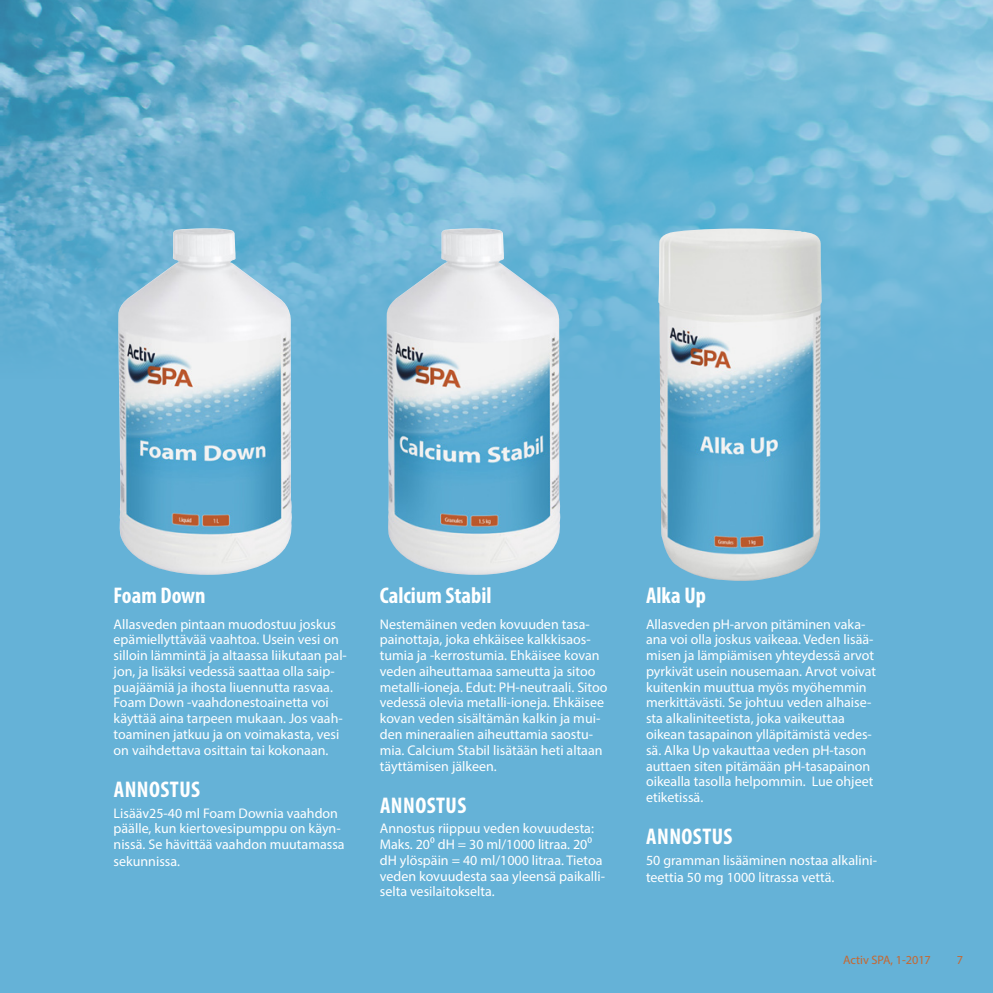
<style>
.page{position:relative;width:993px;height:993px;background:#fff}
.page>*{position:absolute;margin:0;border:0;box-sizing:border-box;transform-origin:0 0}
.t1{font:700 condensed 22.75px "Myriad Pro";letter-spacing:.015em;color:#fff}
.t2{font:14px/15.8px "Myriad Pro";color:#fff}
.t3{font:12.25px "Myriad Pro";color:#c66730}
</style>
<div class="page">
<div style="left:0;top:0;width:992px;height:992px;background:#65b2d7"></div>
<img style="left:0;top:0;width:992px;height:575px">
<img style="left:118px;top:228px;width:174px;height:346px">
<img style="left:386px;top:228px;width:174px;height:346px">
<img style="left:658px;top:228px;width:163px;height:353px">
<p class="t1" style="left:114px;top:581px;width:94px">Foam Down</p>
<p class="t2" style="left:114px;top:615px;width:235px">Allasveden pintaan muodostuu joskus epämiellyttävää vaahtoa. Usein vesi on silloin lämmintä ja altaassa liikutaan pal&shy;jon, ja lisäksi vedessä saattaa olla saip&shy;puajäämiä ja ihosta liuennutta rasvaa.<br>Foam Down -vaahdonestoainetta voi käyttää aina tarpeen mukaan. Jos vaah&shy;toaminen jatkuu ja on voimakasta, vesi on vaihdettava osittain tai kokonaan.</p>
<p class="t1" style="left:114px;top:774px;width:88px">ANNOSTUS</p>
<p class="t2" style="left:114px;top:804px;width:232px">Lisääv25-40 ml Foam Downia vaahdon päälle, kun kiertovesipumppu on käyn&shy;nissä. Se hävittää vaahdon muutamassa sekunnissa.</p>
<p class="t1" style="left:379px;top:581px;width:113px">Calcium Stabil</p>
<p class="t2" style="left:379px;top:615px;width:229px">Nestemäinen veden kovuuden tasa&shy;painottaja, joka ehkäisee kalkkisaos&shy;tumia ja -kerrostumia. Ehkäisee kovan veden aiheuttamaa sameutta ja sitoo metalli-ioneja. Edut: PH-neutraali. Sitoo vedessä olevia metalli-ioneja. Ehkäisee kovan veden sisältämän kalkin ja mui&shy;den mineraalien aiheuttamia saostu&shy;mia. Calcium Stabil lisätään heti altaan täyttämisen jälkeen.</p>
<p class="t1" style="left:380px;top:790px;width:88px">ANNOSTUS</p>
<p class="t2" style="left:379px;top:820px;width:227px">Annostus riippuu veden kovuudesta:<br>Maks. 20⁰ dH = 30 ml/1000 litraa. 20⁰ dH ylöspäin = 40 ml/1000 litraa. Tietoa veden kovuudesta saa yleensä paikalli&shy;selta vesilaitokselta.</p>
<p class="t1" style="left:645px;top:581px;width:61px">Alka Up</p>
<p class="t2" style="left:645px;top:615px;width:231px">Allasveden pH-arvon pitäminen vaka&shy;ana voi olla joskus vaikeaa. Veden lisää&shy;misen ja lämpiämisen yhteydessä arvot pyrkivät usein nousemaan. Arvot voivat kuitenkin muuttua myös myöhemmin merkittävästi. Se johtuu veden alhaise&shy;sta alkaliniteetista, joka vaikeuttaa oikean tasapainon ylläpitämistä vedes&shy;sä. Alka Up vakauttaa veden pH-tason auttaen siten pitämään pH-tasapainon oikealla tasolla helpommin. Lue ohjeet etiketissä.</p>
<p class="t1" style="left:646px;top:822px;width:88px">ANNOSTUS</p>
<p class="t2" style="left:645px;top:851px;width:232px;line-height:16.8px">50 gramman lisääminen nostaa alkalini&shy;teettia 50 mg 1000 litrassa vettä.</p>
<p class="t3" style="left:842px;top:951px;width:89px">Activ SPA, 1-2017</p>
<p class="t3" style="left:956px;top:951px;width:8px">7</p>
</div>
